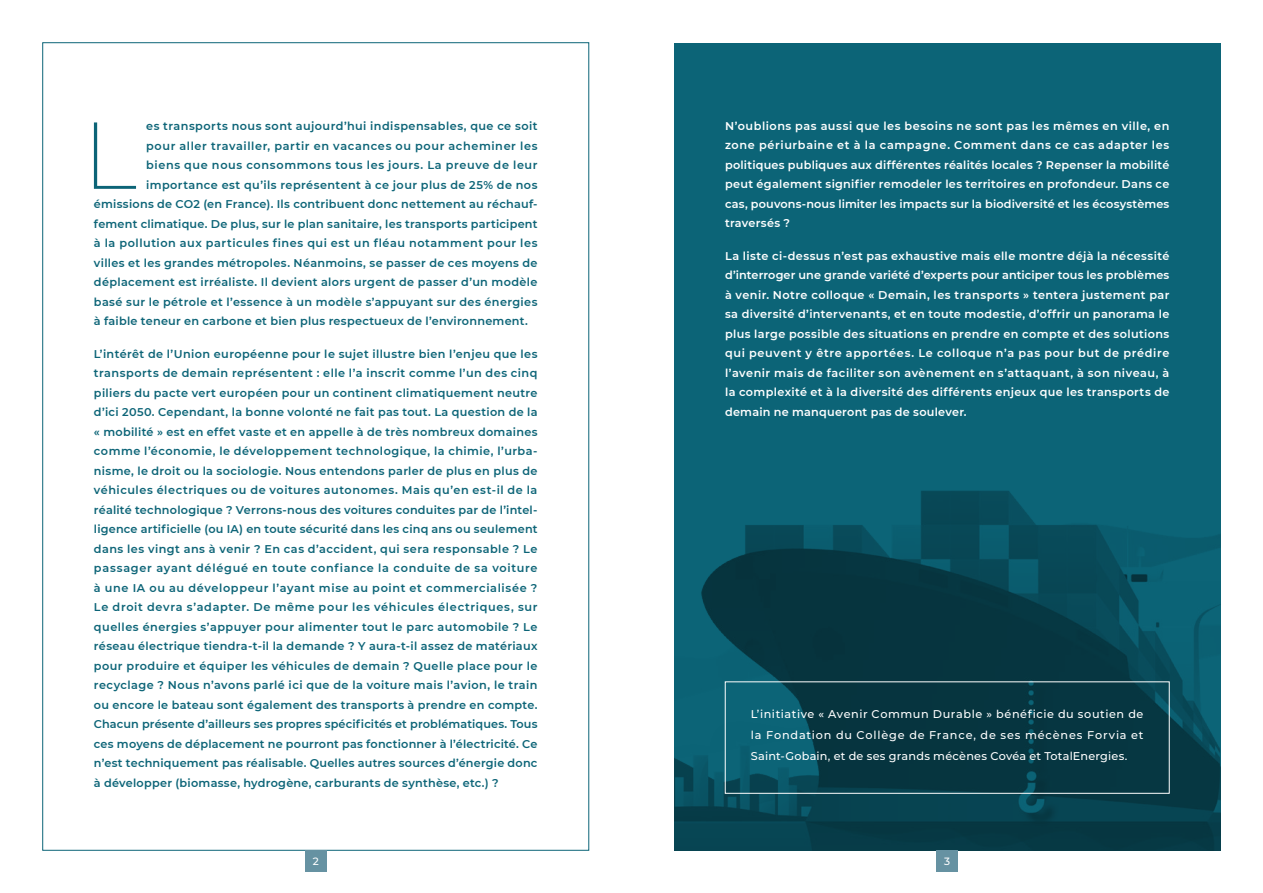
<style>
.page{position:relative;width:1263px;height:893px;background:#fff}
.page>*{position:absolute;margin:0;border:0;box-sizing:border-box;transform-origin:0 0}
.t1{font:200 94.8px "Montserrat";color:#0c6477}
.t2{font:600 11.25px/19.5px "Montserrat";letter-spacing:.035em;color:#0c6477;text-align:justify}
.t3{font:600 11.25px/19.5px "Montserrat";letter-spacing:.02em;color:#fff;text-align:justify}
.t4{font:500 11.25px/21px "Montserrat";letter-spacing:.02em;color:#fff;text-align:justify}
.t5{font:600 11.25px "Montserrat";letter-spacing:.055em;color:#0c6477}
.t6{font:500 10.5px "Montserrat";color:#fff}
</style>
<div class="page">
<div style="left:674px;top:43px;width:546px;height:807px;background:#0c6477"></div>
<img style="left:674px;top:491px;width:546px;height:359px">
<div style="left:936px;top:850px;width:22px;height:22px;background:#6692a2"></div>
<div style="left:305px;top:850px;width:21px;height:22px;background:#6692a2"></div>
<p class="t1" style="left:82px;top:91px;width:57px">L</p>
<p class="t2" style="left:146px;top:116px;width:393px">es transports nous sont aujourd’hui indispensables, que ce soit</p>
<p class="t5" style="left:146px;top:138px;width:393px">pour aller travailler, partir en vacances ou pour acheminer les</p>
<p class="t5" style="left:146px;top:157px;width:393px">biens que nous consommons tous les jours. La preuve de leur</p>
<p class="t2" style="left:146px;top:175px;width:393px">importance est qu’ils représentent à ce jour plus de 25% de nos</p>
<p class="t2" style="left:94px;top:194px;width:445px">émissions de CO2 (en France). Ils contribuent donc nettement au réchauf-</p>
<p class="t2" style="left:94px;top:214px;width:445px">fement climatique. De plus, sur le plan sanitaire, les transports participent</p>
<p class="t2" style="left:94px;top:233px;width:445px">à la pollution aux particules fines qui est un fléau notamment pour les</p>
<p class="t2" style="left:94px;top:253px;width:445px">villes et les grandes métropoles. Néanmoins, se passer de ces moyens de</p>
<p class="t2" style="left:94px;top:272px;width:445px">déplacement est irréaliste. Il devient alors urgent de passer d’un modèle</p>
<p class="t2" style="left:94px;top:292px;width:445px">basé sur le pétrole et l’essence à un modèle s’appuyant sur des énergies</p>
<p class="t2" style="left:94px;top:311px;width:435px">à faible teneur en carbone et bien plus respectueux de l’environnement.</p>
<p class="t2" style="left:94px;top:343px;width:445px">L’intérêt de l’Union européenne pour le sujet illustre bien l’enjeu que les transports de demain représentent : elle l’a inscrit comme l’un des cinq piliers du pacte vert européen pour un continent climatiquement neutre d’ici 2050. Cependant, la bonne volonté ne fait pas tout. La question de la « mobilité » est en effet vaste et en appelle à de très nombreux domaines comme l’économie, le développement technologique, la chimie, l’urba&shy;nisme, le droit ou la sociologie. Nous entendons parler de plus en plus de véhicules électriques ou de voitures autonomes. Mais qu’en est-il de la réalité technologique ? Verrons-nous des voitures conduites par de l’intel&shy;ligence artificielle (ou IA) en toute sécurité dans les cinq ans ou seulement dans les vingt ans à venir ? En cas d’accident, qui sera responsable ? Le passager ayant délégué en toute confiance la conduite de sa voiture à une IA ou au développeur l’ayant mise au point et commercialisée ?<br>Le droit devra s’adapter. De même pour les véhicules électriques, sur quelles énergies s’appuyer pour alimenter tout le parc automobile ? Le réseau électrique tiendra-t-il la demande ? Y aura-t-il assez de matériaux pour produire et équiper les véhicules de demain ? Quelle place pour le recyclage ? Nous n’avons parlé ici que de la voiture mais l’avion, le train ou encore le bateau sont également des transports à prendre en compte.<br>Chacun présente d’ailleurs ses propres spécificités et problématiques. Tous ces moyens de déplacement ne pourront pas fonctionner à l’électricité. Ce n’est techniquement pas réalisable. Quelles autres sources d’énergie donc à développer (biomasse, hydrogène, carburants de synthèse, etc.) ?</p>
<p class="t3" style="left:725px;top:116px;width:446px">N’oublions pas aussi que les besoins ne sont pas les mêmes en ville, en zone périurbaine et à la campagne. Comment dans ce cas adapter les politiques publiques aux différentes réalités locales ? Repenser la mobilité peut également signifier remodeler les territoires en profondeur. Dans ce cas, pouvons-nous limiter les impacts sur la biodiversité et les écosystèmes traversés ?</p>
<p class="t3" style="left:725px;top:245px;width:446px">La liste ci-dessus n’est pas exhaustive mais elle montre déjà la nécessité d’interroger une grande variété d’experts pour anticiper tous les problèmes à venir. Notre colloque « Demain, les transports » tentera justement par sa diversité d’intervenants, et en toute modestie, d’offrir un panorama le plus large possible des situations en prendre en compte et des solutions qui peuvent y être apportées. Le colloque n’a pas pour but de prédire l’avenir mais de faciliter son avènement en s’attaquant, à son niveau, à la complexité et à la diversité des différents enjeux que les transports de demain ne manqueront pas de soulever.</p>
<p class="t4" style="left:751px;top:703px;width:394px">L’initiative « Avenir Commun Durable » bénéficie du soutien de la Fondation du Collège de France, de ses mécènes Forvia et Saint-Gobain, et de ses grands mécènes Covéa et TotalEnergies.</p>
<p class="t6" style="left:313px;top:854px;width:8px">2</p>
<p class="t6" style="left:944px;top:854px;width:8px">3</p>
</div>
